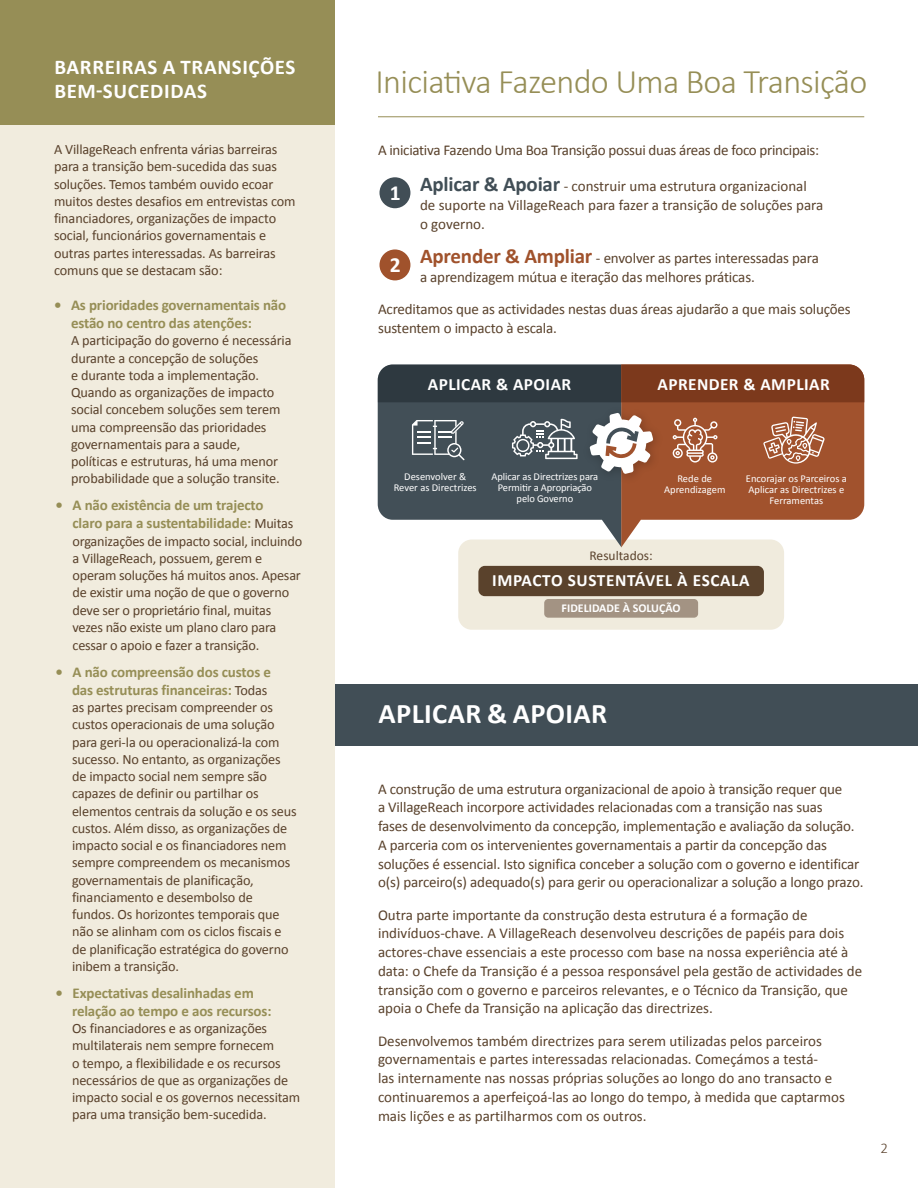
<style>
.page{position:relative;width:918px;height:1188px;background:#fff}
.page>*{position:absolute;margin:0;border:0;box-sizing:border-box;transform-origin:0 0}
.t1{font:300 34.5px "Calibri";letter-spacing:-.02em;color:#968e56}
.t2{font:700 28.5px "Calibri";letter-spacing:.015em;color:#fff}
.t3{font:700 21.6px "Calibri";color:#fff}
.SUBHEADING{font:700 21px/24px "Calibri";letter-spacing:.03em;color:#fff}
.t4{font:700 17.25px "Calibri";letter-spacing:.025em;color:#fff}
.Body{font:15px/18.8px "Calibri";letter-spacing:-.01em;color:#59412b}
.BulletList{font:700 15px/18px "Calibri";letter-spacing:-.01em;color:#968e56}
.Body-2{font:700 15px/18px "Calibri";letter-spacing:-.01em;color:#968e56}
.t5{font:300 15px "Calibri";color:#59412b}
.BulletList-2{font:14.25px/17.2px "Calibri";letter-spacing:-.01em;color:#59412b}
.Body-3{font:14.25px/17.2px "Calibri";letter-spacing:-.01em;color:#59412b}
.t6{font:13.5px "Calibri";color:#5a422c}
.t7{font:700 12px "Calibri";color:#fff}
.t8{font:10.5px/11.2px "Calibri";letter-spacing:-.01em;color:#fff;text-align:center}
.s1{font-weight:400;font-size:14.25px;color:#59412b}
.s2{font-weight:700;font-size:21px;color:#414e56}
.s3{font-weight:700;font-size:21px;color:#a0522c}
</style>
<div class="page">
<div style="left:333px;top:684px;width:585px;height:62px;background:#414e56"></div>
<div style="left:0;top:0;width:335px;height:1188px;background:#f1ecde"></div>
<div style="left:0;top:0;width:335px;height:124px;background:#968e56"></div>
<hr style="left:378px;top:116px;width:486px;height:1px;background:#968e56">
<div style="left:380px;top:177px;width:30px;height:31px;background:#414e56;border-radius:50%"></div>
<div style="left:380px;top:249px;width:30px;height:31px;background:#a0522c;border-radius:50%"></div>
<div style="left:458px;top:540px;width:326px;height:90px;background:#f0ebdd;border-radius:14px"></div>
<svg style="left:378px;top:364px;width:243px;height:183px;fill:#424f57"></svg>
<svg style="left:621px;top:364px;width:243px;height:183px;fill:#a1522d"></svg>
<img style="left:579px;top:402px;width:89px;height:87px">
<svg style="left:590px;top:413px;width:63px;height:61px"></svg>
<svg style="left:673px;top:418px;width:45px;height:45px;background:#ba8167"></svg>
<svg style="left:763px;top:417px;width:62px;height:47px;background:#b87e62"></svg>
<svg style="left:412px;top:420px;width:52px;height:40px;background:#6e787e"></svg>
<svg style="left:512px;top:419px;width:66px;height:40px"></svg>
<svg style="left:378px;top:365px;width:486px;height:37px;background:#55392e"></svg>
<div style="left:478px;top:566px;width:286px;height:30px;background:#5a422c;border-radius:6px"></div>
<div style="left:544px;top:599px;width:154px;height:19px;background:#a39383;border-radius:4px"></div>
<p class="SUBHEADING" style="left:54px;top:55px;width:243px">BARREIRAS A TRANSIÇÕES<br>BEM-SUCEDIDAS</p>
<p class="Body-3" style="left:54px;top:141px;width:243px">A VillageReach enfrenta várias barreiras para a transição bem-sucedida das suas soluções. Temos também ouvido ecoar muitos destes desafios em entrevistas com financiadores, organizações de impacto social, funcionários governamentais e outras partes interessadas. As barreiras comuns que se destacam são:</p>
<p class="Body-2" style="left:71px;top:296px;width:217px;text-indent:-17px">• As prioridades governamentais não estão no centro das atenções:</p>
<p class="Body-3" style="left:71px;top:332px;width:222px">A participação do governo é necessária durante a concepção de soluções<br>e durante toda a implementação.<br>Quando as organizações de impacto social concebem soluções sem terem uma compreensão das prioridades governamentais para a saude,<br>políticas e estruturas, há uma menor probabilidade que a solução transite.</p>
<p class="BulletList" style="left:73px;top:496px;width:222px;text-indent:-17px">• A não existência de um trajecto claro para a sustentabilidade: <span class="s1">Muitas</span></p>
<p class="BulletList-2" style="left:73px;top:532px;width:231px">organizações de impacto social, incluindo a VillageReach, possuem, gerem e operam soluções há muitos anos. Apesar de existir uma noção de que o governo deve ser o proprietário final, muitas vezes não existe um plano claro para cessar o apoio e fazer a transição.</p>
<p class="BulletList" style="left:56px;top:663px;width:217px;text-align:right">• A não compreensão dos custos e das estruturas financeiras: <span class="s1">Todas</span></p>
<p class="BulletList-2" style="left:72px;top:699px;width:226px">as partes precisam compreender os custos operacionais de uma solução para geri-la ou operacionalizá-la com sucesso. No entanto, as organizações de impacto social nem sempre são capazes de definir ou partilhar os elementos centrais da solução e os seus custos. Além disso, as organizações de impacto social e os financiadores nem sempre compreendem os mecanismos governamentais de planificação, financiamento e desembolso de fundos. Os horizontes temporais que não se alinham com os ciclos fiscais e de planificação estratégica do governo inibem a transição.</p>
<p class="BulletList" style="left:72px;top:984px;width:201px;text-indent:-16px">• Expectativas desalinhadas em relação ao tempo e aos recursos:</p>
<p class="BulletList-2" style="left:72px;top:1020px;width:230px">Os financiadores e as organizações multilaterais nem sempre fornecem<br>o tempo, a flexibilidade e os recursos necessários de que as organizações de impacto social e os governos necessitam para uma transição bem-sucedida.</p>
<p class="t1" style="left:376px;top:60px;width:493px">Iniciativa Fazendo Uma Boa Transição</p>
<p class="Body" style="left:378px;top:140px;width:443px">A iniciativa Fazendo Uma Boa Transição possui duas áreas de foco principais:</p>
<p class="Body" style="left:420px;top:177px;width:405px"><span class="s2">Aplicar &amp; Apoiar</span> - construir uma estrutura organizacional de suporte na VillageReach para fazer a transição de soluções para o governo.</p>
<p class="Body" style="left:420px;top:249px;width:400px"><span class="s3">Aprender &amp; Ampliar</span> - envolver as partes interessadas para a aprendizagem mútua e iteração das melhores práticas.</p>
<p class="Body" style="left:378px;top:300px;width:474px">Acreditamos que as actividades nestas duas áreas ajudarão a que mais soluções sustentem o impacto à escala.</p>
<p class="t3" style="left:390px;top:179px;width:12px">1</p>
<p class="t3" style="left:390px;top:251px;width:12px">2</p>
<p class="t4" style="left:428px;top:373px;width:145px">APLICAR &amp; APOIAR</p>
<p class="t4" style="left:658px;top:373px;width:174px">APRENDER &amp; AMPLIAR</p>
<p class="t8" style="left:394px;top:471px;width:84px">Desenvolver &amp;<br>Rever as Directrizes</p>
<p class="t8" style="left:491px;top:471px;width:108px">Aplicar as Directrizes para<br>Permitir a Apropriação pelo Governo</p>
<p class="t8" style="left:664px;top:473px;width:63px">Rede de<br>Aprendizagem</p>
<p class="t8" style="left:746px;top:473px;width:102px">Encorajar os Parceiros a<br>Aplicar as Directrizes e<br>Ferramentas</p>
<p class="t6" style="left:590px;top:547px;width:65px">Resultados:</p>
<p class="t4" style="left:492px;top:570px;width:259px">IMPACTO SUSTENTÁVEL À ESCALA</p>
<p class="t7" style="left:562px;top:600px;width:121px">FIDELIDADE À SOLUÇÃO</p>
<p class="t2" style="left:379px;top:695px;width:230px">APLICAR &amp; APOIAR</p>
<p class="Body" style="left:378px;top:779px;width:487px">A construção de uma estrutura organizacional de apoio à transição requer que<br>a VillageReach incorpore actividades relacionadas com a transição nas suas<br>fases de desenvolvimento da concepção, implementação e avaliação da solução.<br>A parceria com os intervenientes governamentais a partir da concepção das soluções é essencial. Isto significa conceber a solução com o governo e identificar o(s) parceiro(s) adequado(s) para gerir ou operacionalizar a solução a longo prazo.</p>
<p class="Body" style="left:378px;top:905px;width:486px">Outra parte importante da construção desta estrutura é a formação de indivíduos-chave. A VillageReach desenvolveu descrições de papéis para dois actores-chave essenciais a este processo com base na nossa experiência até à data: o Chefe da Transição é a pessoa responsável pela gestão de actividades de transição com o governo e parceiros relevantes, e o Técnico da Transição, que apoia o Chefe da Transição na aplicação das directrizes.</p>
<p class="Body" style="left:378px;top:1031px;width:468px">Desenvolvemos também directrizes para serem utilizadas pelos parceiros governamentais e partes interessadas relacionadas. Começámos a testá-<br>las internamente nas nossas próprias soluções ao longo do ano transacto e continuaremos a aperfeiçoá-las ao longo do tempo, à medida que captarmos mais lições e as partilharmos com os outros.</p>
<p class="t5" style="left:880px;top:1138px;width:9px">2</p>
</div>
